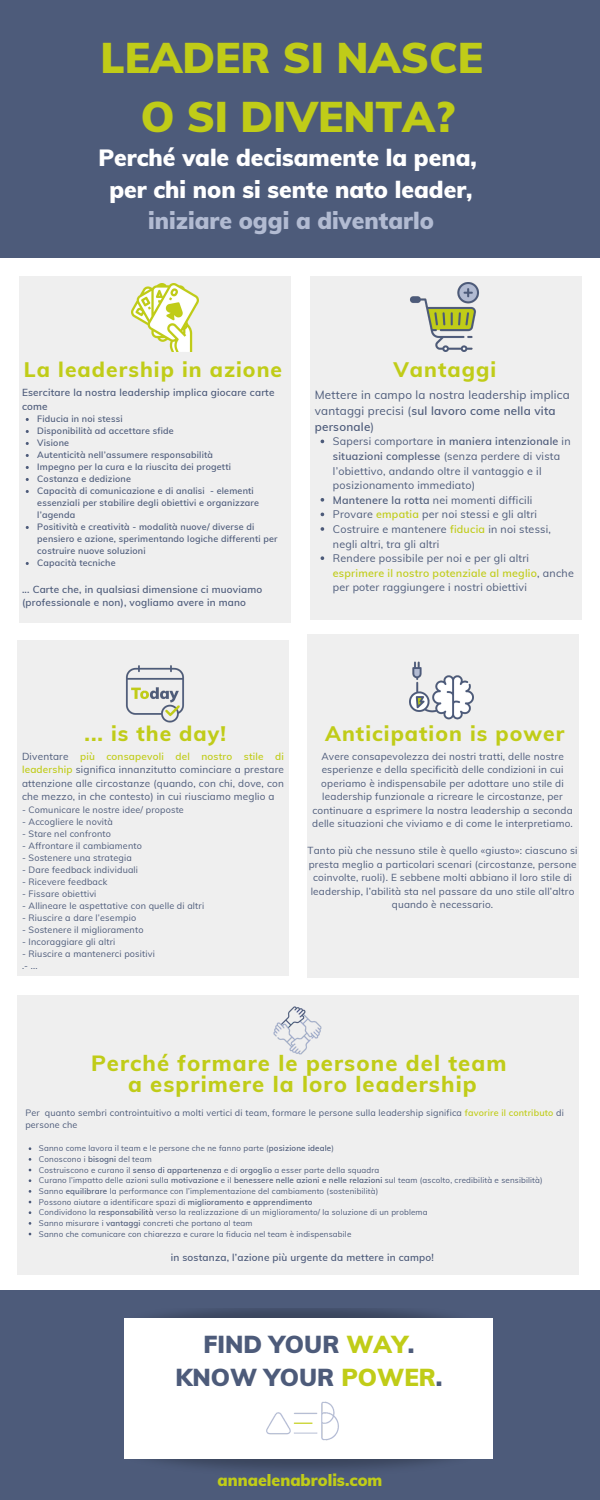
<style>
.page{position:relative;width:600px;height:1500px;background:#fff}
.page>*{position:absolute;margin:0;border:0;box-sizing:border-box;transform-origin:0 0}
.t1{font:900 42px/58.5px "Muli";color:#c0cc18;text-align:center}
.t2{font:900 24px/33px "Muli";color:#4d5b7a;text-align:center}
.t3{font:900 23px/31.5px "Muli";color:#fff;text-align:center}
.t4{font:800 22px/21.8px "Muli";letter-spacing:.05em;color:#c0cc18;text-align:center}
.t5{font:800 21px "Muli";letter-spacing:.05em;color:#c0cc18}
.t6{font:900 16px "Muli";color:#c0cc18}
.t7{font:11.7px/16.1px "Muli";letter-spacing:.02em;color:#4d5b7a}
.t8{font:10.7px/14.6px "Muli";letter-spacing:.02em;color:#4d5b7a}
.t9{font:10px/13.5px "Muli";letter-spacing:.02em;color:#4d5b7a;text-align:center}
.t10{font:600 10px/13.5px "Muli";letter-spacing:.02em;color:#4d5b7a}
.t11{font:9px/12px "Muli";letter-spacing:.02em;color:#4d5b7a}
.t12{font:600 9px/12px "Muli";letter-spacing:.02em;color:#4d5b7a}
.t13{font:8px "Muli";letter-spacing:.02em;color:#4d5b7a}
.s1{color:#b2bbd2}
.s2{font-weight:600}
.s3{font-weight:600;color:#c0cc18}
.s4{color:#c0cc18}
</style>
<div class="page">
<div style="left:0;top:0;width:600px;height:258px;background:#4d5b7a"></div>
<div style="left:0;top:1290px;width:600px;height:210px;background:#4d5b7a"></div>
<div style="left:19px;top:276px;width:272px;height:346px;background:#efefef"></div>
<div style="left:17px;top:640px;width:272px;height:336px;background:#efefef"></div>
<div style="left:310px;top:276px;width:272px;height:343px;background:#efefef"></div>
<div style="left:307px;top:635px;width:271px;height:343px;background:#efefef"></div>
<div style="left:17px;top:995px;width:562px;height:280px;background:#efefef"></div>
<div style="left:125px;top:1318px;width:368px;height:141px;background:#fff"></div>
<img style="left:126px;top:665px;width:58px;height:58px">
<img style="left:410px;top:661px;width:64px;height:59px">
<img style="left:273px;top:1006px;width:49px;height:49px">
<img style="left:410px;top:282px;width:69px;height:70px">
<img style="left:131px;top:284px;width:68px;height:67px">
<img style="left:255px;top:1401px;width:95px;height:59px">
<svg style="left:321px;top:498px;width:3px;height:4px"></svg>
<svg style="left:321px;top:527px;width:3px;height:4px"></svg>
<svg style="left:321px;top:556px;width:3px;height:4px"></svg>
<p class="t1" style="left:100px;top:28px;width:384px">LEADER SI NASCE<br>O SI DIVENTA?</p>
<p class="t3" style="left:98px;top:142px;width:380px">Perché vale decisamente la pena, per chi non si sente nato leader, <span class="s1">iniziare oggi a diventarlo</span></p>
<p class="t5" style="left:24px;top:356px;width:260px">La leadership in azione</p>
<p class="t10" style="left:22px;top:386px;width:254px">Esercitare la nostra leadership implica giocare carte come</p>
<h4 class="t12" style="left:37px;top:413px;width:87px">Fiducia in noi stessi</h4>
<p class="t12" style="left:37px;top:425px;width:138px">Disponibilità ad accettare sfide</p>
<h4 class="t12" style="left:37px;top:437px;width:33px">Visione</h4>
<p class="t12" style="left:37px;top:449px;width:177px">Autenticità nell’assumere responsabilità</p>
<p class="t12" style="left:37px;top:461px;width:195px">Impegno per la cura e la riuscita dei progetti</p>
<p class="t12" style="left:37px;top:473px;width:95px">Costanza e dedizione</p>
<p class="t12" style="left:37px;top:485px;width:223px">Capacità di comunicazione e di analisi - elementi essenziali per stabilire degli obiettivi e organizzare l’agenda</p>
<p class="t12" style="left:37px;top:521px;width:242px">Positività e creatività - modalità nuove/ diverse di pensiero e azione, sperimentando logiche differenti per costruire nuove soluzioni</p>
<p class="t12" style="left:37px;top:557px;width:80px">Capacità tecniche</p>
<p class="t10" style="left:22px;top:582px;width:242px">... Carte che, in qualsiasi dimensione ci muoviamo (professionale e non), vogliamo avere in mano</p>
<p class="t5" style="left:393px;top:356px;width:104px">Vantaggi</p>
<p class="t7" style="left:315px;top:386px;width:257px">Mettere in campo la nostra leadership implica vantaggi precisi (<span class="s2">sul lavoro come nella vita personale</span>)</p>
<p class="t8" style="left:333px;top:434px;width:239px">Sapersi comportare <span class="s2">in maniera intenzionale</span> in <span class="s2">situazioni complesse</span> (senza perdere di vista l’obiettivo, andando oltre il vantaggio e il posizionamento immediato)</p>
<p class="t8" style="left:333px;top:492px;width:201px"><span class="s2">Mantenere la rotta</span> nei momenti difficili</p>
<p class="t8" style="left:333px;top:507px;width:206px">Provare <span class="s3">empatia</span> per noi stessi e gli altri</p>
<p class="t8" style="left:333px;top:522px;width:220px">Costruire e mantenere <span class="s3">fiducia</span> in noi stessi, negli altri, tra gli altri</p>
<p class="t8" style="left:333px;top:551px;width:242px">Rendere possibile per noi e per gli altri <span class="s3">esprimere il nostro potenziale al meglio</span>, anche per poter raggiungere i nostri obiettivi</p>
<p class="t5" style="left:84px;top:720px;width:143px">... is the day!</p>
<h4 class="t9" style="left:22px;top:749px;width:264px;text-align:justify">Diventare <span class="s3">più consapevoli del nostro stile di leadership</span> significa innanzitutto cominciare a prestare attenzione alle circostanze (quando, con chi, dove, con che mezzo, in che contesto) in cui riusciamo meglio a</h4>
<p class="t11" style="left:22px;top:804px;width:163px">- Comunicare le nostre idee/ proposte</p>
<h3 class="t11" style="left:22px;top:816px;width:93px">- Accogliere le novità</h3>
<p class="t11" style="left:22px;top:828px;width:90px">- Stare nel confronto</p>
<p class="t11" style="left:22px;top:840px;width:121px">- Affrontare il cambiamento</p>
<p class="t11" style="left:22px;top:852px;width:111px">- Sostenere una strategia</p>
<p class="t11" style="left:22px;top:864px;width:118px">- Dare feedback individuali</p>
<p class="t11" style="left:22px;top:876px;width:87px">- Ricevere feedback</p>
<p class="t11" style="left:22px;top:888px;width:76px">- Fissare obiettivi</p>
<p class="t11" style="left:22px;top:900px;width:184px">- Allineare le aspettative con quelle di altri</p>
<p class="t11" style="left:22px;top:912px;width:116px">- Riuscire a dare l’esempio</p>
<p class="t11" style="left:22px;top:924px;width:123px">- Sostenere il miglioramento</p>
<p class="t11" style="left:22px;top:936px;width:95px">- Incoraggiare gli altri</p>
<p class="t11" style="left:22px;top:948px;width:135px">- Riuscire a mantenerci positivi</p>
<p class="t11" style="left:22px;top:960px;width:17px">.- ...</p>
<p class="t5" style="left:325px;top:720px;width:241px">Anticipation is power</p>
<p class="t9" style="left:312px;top:749px;width:262px">Avere consapevolezza dei nostri tratti, delle nostre esperienze e della specificità delle condizioni in cui operiamo è indispensabile per adottare uno stile di leadership funzionale a ricreare le circostanze, per continuare a esprimere la nostra leadership a seconda delle situazioni che viviamo e di come le interpretiamo.</p>
<p class="t9" style="left:308px;top:844px;width:272px">Tanto più che nessuno stile è quello «giusto»: ciascuno si presta meglio a particolari scenari (circostanze, persone coinvolte, ruoli). E sebbene molti abbiano il loro stile di leadership, l’abilità sta nel passare da uno stile all’altro quando è necessario.</p>
<p class="t4" style="left:91px;top:1051px;width:417px">Perché formare le persone del team a esprimere la loro leadership</p>
<p class="t11" style="left:25px;top:1107px;width:540px">Per quanto sembri controintuitivo a molti vertici di team, formare le persone sulla leadership significa <span class="s3">favorire il contributo</span> di persone che</p>
<p class="t13" style="left:39px;top:1143px;width:297px">Sanno come lavora il team e le persone che ne fanno parte (<span class="s2">posizione ideale</span>)</p>
<p class="t13" style="left:39px;top:1154px;width:114px">Conoscono i <span class="s2">bisogni</span> del team</p>
<p class="t13" style="left:39px;top:1165px;width:342px">Costruiscono e curano il <span class="s2">senso di appartenenza</span> e di <span class="s2">orgoglio</span> a esser parte della squadra</p>
<p class="t13" style="left:39px;top:1175px;width:505px">Curano l’impatto delle azioni sulla <span class="s2">motivazione</span> e il <span class="s2">benessere nelle azioni e nelle relazioni</span> sul team (ascolto, credibilità e sensibilità)</p>
<p class="t13" style="left:39px;top:1186px;width:341px">Sanno <span class="s2">equilibrare</span> la performance con l’implementazione del cambiamento (sostenibilità)</p>
<p class="t13" style="left:39px;top:1197px;width:275px">Possono aiutare a identificare spazi di <span class="s2">miglioramento e apprendimento</span></p>
<p class="t13" style="left:39px;top:1207px;width:390px">Condividono la <span class="s2">responsabilità</span> verso la realizzazione di un miglioramento/ la soluzione di un problema</p>
<h4 class="t13" style="left:39px;top:1218px;width:215px">Sanno misurare i <span class="s2">vantaggi</span> concreti che portano al team</h4>
<p class="t13" style="left:39px;top:1229px;width:314px">Sanno che comunicare con chiarezza e curare la fiducia nel team è indispensabile</p>
<h6 class="t10" style="left:171px;top:1250px;width:265px">in sostanza, l’azione più urgente da mettere in campo!</h6>
<p class="t2" style="left:175px;top:1327px;width:269px">FIND YOUR <span class="s4">WAY</span>.<br>KNOW YOUR <span class="s4">POWER</span>.</p>
<p class="t6" style="left:218px;top:1470px;width:166px">annaelenabrolis.com</p>
</div>
